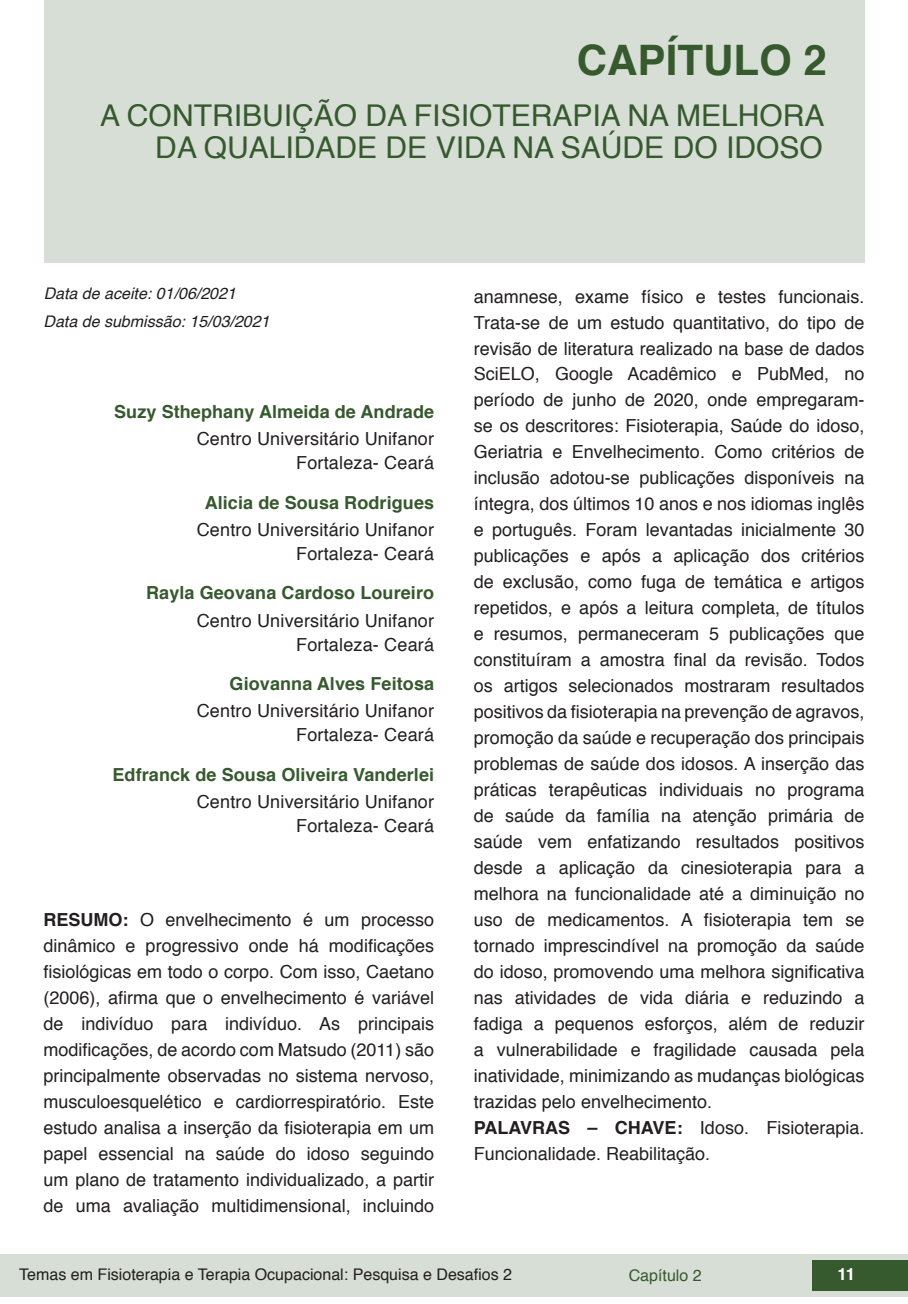
<style>
.page{position:relative;width:908px;height:1304px;background:#fff}
.page>*{position:absolute;margin:0;border:0;box-sizing:border-box;transform-origin:0 0}
.t1{font:700 42px "Helvetica";color:#36592e}
.t2{font:30px/32px "Helvetica";color:#36592e;text-align:right}
.t3{font:18px/26px "Helvetica";color:#231f20;text-align:right}
.t4{font:700 18px "Helvetica";letter-spacing:.005em;color:#36592e}
.t5{font:700 16.8px "Helvetica";color:#fff}
.t6{font:16px "Helvetica";color:#231f20}
.t7{font:italic 16px "Helvetica";color:#231f20}
.t8{font:16px "Helvetica";color:#36592e}
.s1{font-weight:700}
</style>
<div class="page">
<div style="left:0;top:1254px;width:906px;height:43px;background:#d7ded5"></div>
<div style="left:812px;top:1261px;width:95px;height:30px;background:#36592e"></div>
<div style="left:44px;top:0;width:819px;height:263px;background:#d7ded5"></div>
<h1 class="t1" style="left:576px;top:26px;width:251px">CAPÍTULO 2</h1>
<h2 class="t2" style="left:100px;top:101px;width:725px">A CONTRIBUIÇÃO DA FISIOTERAPIA NA MELHORA<br>DA QUALIDADE DE VIDA NA SAÚDE DO IDOSO</h2>
<p class="t7" style="left:44px;top:280px;width:194px">Data de aceite: 01/06/2021</p>
<p class="t7" style="left:43px;top:308px;width:227px">Data de submissão: 15/03/2021</p>
<p class="t4" style="left:114px;top:397px;width:321px">Suzy Sthephany Almeida de Andrade</p>
<p class="t3" style="left:197px;top:428px;width:239px;line-height:24px">Centro Universitário Unifanor<br>Fortaleza- Ceará</p>
<p class="t4" style="left:204px;top:488px;width:231px">Alicia de Sousa Rodrigues</p>
<p class="t3" style="left:197px;top:518px;width:239px;line-height:24px">Centro Universitário Unifanor<br>Fortaleza- Ceará</p>
<p class="t4" style="left:146px;top:578px;width:289px">Rayla Geovana Cardoso Loureiro</p>
<p class="t3" style="left:197px;top:609px;width:239px;line-height:24px">Centro Universitário Unifanor<br>Fortaleza- Ceará</p>
<p class="t4" style="left:229px;top:669px;width:206px">Giovanna Alves Feitosa</p>
<p class="t3" style="left:197px;top:700px;width:239px;line-height:24px">Centro Universitário Unifanor<br>Fortaleza- Ceará</p>
<p class="t4" style="left:112px;top:760px;width:323px">Edfranck de Sousa Oliveira Vanderlei</p>
<p class="t3" style="left:197px;top:790px;width:239px;line-height:24px">Centro Universitário Unifanor<br>Fortaleza- Ceará</p>
<p class="t3" style="left:43px;top:907px;width:392px;text-align:justify"><span class="s1">RESUMO:</span> O envelhecimento é um processo dinâmico e progressivo onde há modificações fisiológicas em todo o corpo. Com isso, Caetano (2006), afirma que o envelhecimento é variável de indivíduo para indivíduo. As principais modificações, de acordo com Matsudo (2011) são principalmente observadas no sistema nervoso, musculoesquelético e cardiorrespiratório. Este estudo analisa a inserção da fisioterapia em um papel essencial na saúde do idoso seguindo um plano de tratamento individualizado, a partir de uma avaliação multidimensional, incluindo</p>
<p class="t3" style="left:473px;top:284px;width:392px;text-align:left">anamnese, exame físico e testes funcionais.<br>Trata-se de um estudo quantitativo, do tipo de revisão de literatura realizado na base de dados SciELO, Google Acadêmico e PubMed, no período de junho de 2020, onde empregaram&shy;se os descritores: Fisioterapia, Saúde do idoso, Geriatria e Envelhecimento. Como critérios de inclusão adotou-se publicações disponíveis na íntegra, dos últimos 10 anos e nos idiomas inglês e português. Foram levantadas inicialmente 30 publicações e após a aplicação dos critérios de exclusão, como fuga de temática e artigos repetidos, e após a leitura completa, de títulos e resumos, permaneceram 5 publicações que constituíram a amostra final da revisão. Todos os artigos selecionados mostraram resultados positivos da fisioterapia na prevenção de agravos, promoção da saúde e recuperação dos principais problemas de saúde dos idosos. A inserção das práticas terapêuticas individuais no programa de saúde da família na atenção primária de saúde vem enfatizando resultados positivos desde a aplicação da cinesioterapia para a melhora na funcionalidade até a diminuição no uso de medicamentos. A fisioterapia tem se tornado imprescindível na promoção da saúde do idoso, promovendo uma melhora significativa nas atividades de vida diária e reduzindo a fadiga a pequenos esforços, além de reduzir a vulnerabilidade e fragilidade causada pela inatividade, minimizando as mudanças biológicas trazidas pelo envelhecimento.<br><span class="s1">PALAVRAS – CHAVE:</span> Idoso. Fisioterapia.<br>Funcionalidade. Reabilitação.</p>
<p class="t6" style="left:19px;top:1262px;width:494px">Temas em Fisioterapia e Terapia Ocupacional: Pesquisa e Desafios 2</p>
<p class="t8" style="left:628px;top:1263px;width:74px">Capítulo 2</p>
<p class="t5" style="left:837px;top:1261px;width:19px">11</p>
</div>
